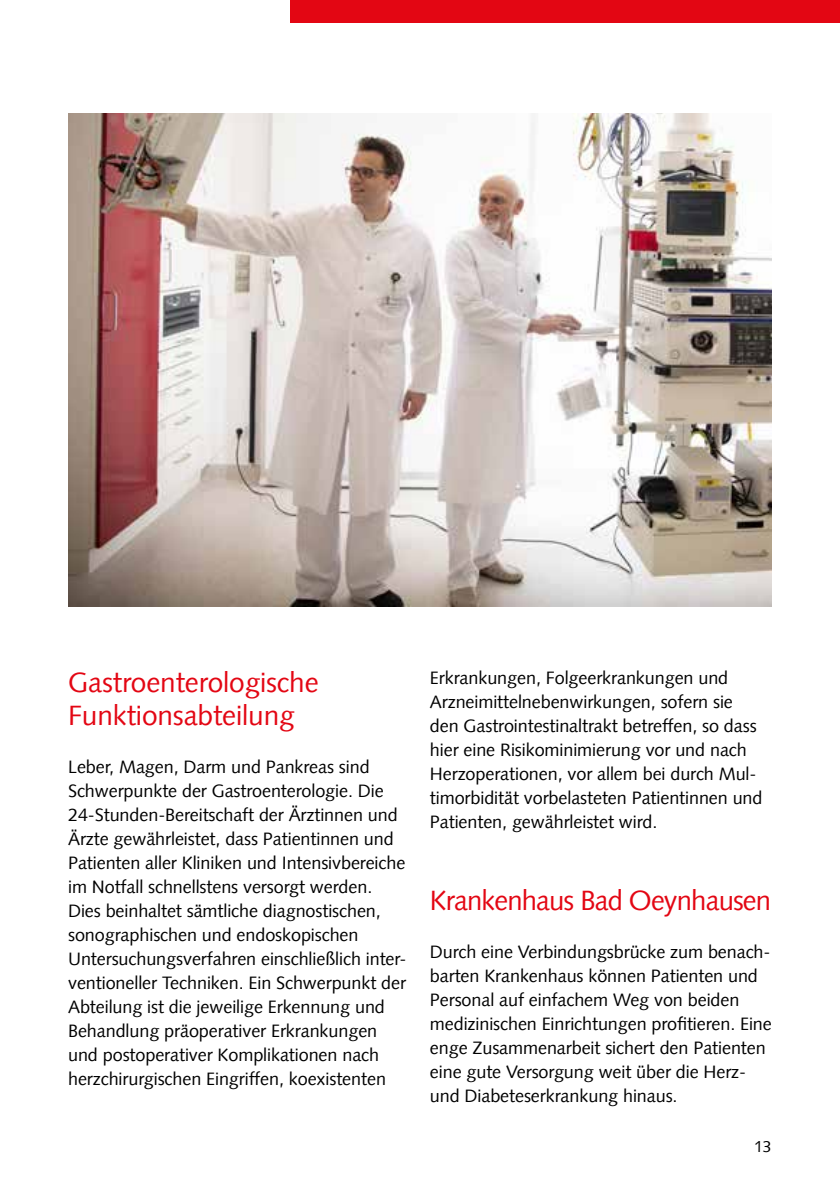
<style>
.page{position:relative;width:840px;height:1191px;background:#fff}
.page>*{position:absolute;margin:0;border:0;box-sizing:border-box;transform-origin:0 0}
.t1{font:28px/33.6px "Syntax";letter-spacing:-.005em;color:#e30613}
.t2{font:28px "Syntax";letter-spacing:-.03em;color:#e30613}
.t3{font:18px/24px "Syntax";letter-spacing:-.005em;color:#000}
.t4{font:16px "Syntax";color:#000}
</style>
<div class="page">
<div style="left:290px;top:0;width:549px;height:23px;background:#e30613"></div>
<img style="left:68px;top:113px;width:703px;height:494px">
<h1 class="t1" style="left:68px;top:665px;width:252px">Gastroenterologische<br>Funktionsabteilung</h1>
<p class="t3" style="left:68px;top:755px;width:339px">Leber, Magen, Darm und Pankreas sind Schwerpunkte der Gastroenterologie. Die 24-Stunden-Bereitschaft der Ärztinnen und Ärzte gewährleistet, dass Patientinnen und Patienten aller Kliniken und Intensivbereiche im Notfall schnellstens versorgt werden.<br>Dies beinhaltet sämtliche diagnostischen, sonographischen und endoskopischen Untersuchungsverfahren einschließlich inter&shy;ventioneller Techniken. Ein Schwerpunkt der Abteilung ist die jeweilige Erkennung und Behandlung präoperativer Erkrankungen und postoperativer Komplikationen nach herzchirurgischen Eingriffen, koexistenten</p>
<p class="t3" style="left:429px;top:666px;width:334px">Erkrankungen, Folgeerkrankungen und Arzneimittelnebenwirkungen, sofern sie den Gastrointestinaltrakt betreffen, so dass hier eine Risikominimierung vor und nach Herzoperationen, vor allem bei durch Mul&shy;timorbidität vorbelasteten Patientinnen und Patienten, gewährleistet wird.</p>
<h1 class="t2" style="left:429px;top:883px;width:342px">Krankenhaus Bad Oeynhausen</h1>
<p class="t3" style="left:429px;top:939px;width:343px">Durch eine Verbindungsbrücke zum benach&shy;barten Krankenhaus können Patienten und Personal auf einfachem Weg von beiden medizinischen Einrichtungen profitieren. Eine enge Zusammenarbeit sichert den Patienten eine gute Versorgung weit über die Herz&shy;und Diabeteserkrankung hinaus.</p>
<p class="t4" style="left:753px;top:1136px;width:19px">13</p>
</div>
